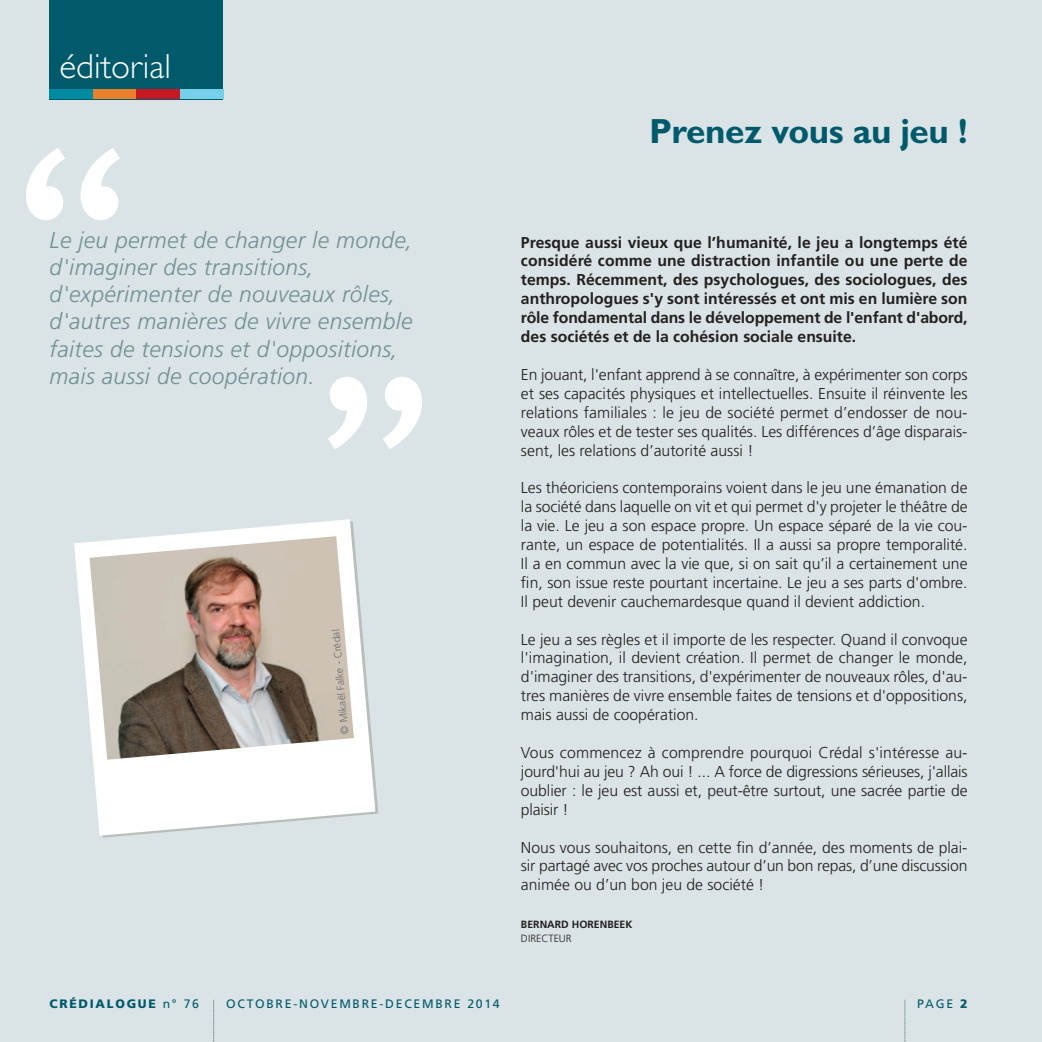
<style>
.page{position:relative;width:1042px;height:1042px;background:#dae3e5}
.page>*{position:absolute;margin:0;border:0;box-sizing:border-box;transform-origin:0 0}
.t1{font:300 350px "Meta";color:#fff}
.t2{font:700 35px "Gill Sans Std";letter-spacing:-.01em;color:#005a6b}
.t3{font:300 35px "Gill Sans Std";color:#fff}
.t4{font:italic 300 22.75px/27.3px "Frutiger LT Std";letter-spacing:.015em;color:#729196}
.t5{font:300 15.75px/18.9px "Frutiger LT Std";color:#231f20;text-align:justify}
.t6{font:700 15.75px/18.9px "Frutiger LT Std";color:#231f20;text-align:justify}
.t7{font:12.25px "Frutiger";letter-spacing:.14em;color:#005a6b}
.t8{font:900 12.25px "Frutiger LT Std";letter-spacing:.14em;color:#005a6b}
.t9{font:300 10.5px "Frutiger LT Std";color:#6c6d70}
.t10{font:700 10.5px "Frutiger LT Std";color:#231f20}
.t11{font:300 10.5px "Frutiger LT Std";color:#231f20}
.s1{font-family:"Frutiger";font-weight:400}
.s2{font-family:"Frutiger LT Std";font-weight:900}
</style>
<div class="page">
<svg style="left:213px;top:1000px;width:1px;height:42px"></svg>
<svg style="left:904px;top:1000px;width:1px;height:42px"></svg>
<div style="left:50px;top:0;width:173px;height:99px;background:#005a6b"></div>
<div style="left:50px;top:89px;width:43px;height:10px;background:#008ba1"></div>
<div style="left:93px;top:89px;width:44px;height:10px;background:#ea802c"></div>
<div style="left:137px;top:89px;width:43px;height:10px;background:#c51823"></div>
<div style="left:180px;top:89px;width:43px;height:10px;background:#76d0ea"></div>
<svg style="left:74px;top:519px;width:301px;height:316px;fill:#fff"></svg>
<img style="left:90px;top:536px;width:264px;height:223px">
<h2 class="t3" style="left:60px;top:55px;width:113px">éditorial</h2>
<h1 class="t1" style="left:7px;top:139px;width:130px">“</h1>
<h3 class="t4" style="left:50px;top:228px;width:364px">Le jeu permet de changer le monde, d'imaginer des transitions, d'expérimenter de nouveaux rôles, d'autres manières de vivre ensemble faites de tensions et d'oppositions, mais aussi de coopération.</h3>
<h1 class="t1" style="left:312px;top:365px;width:130px">”</h1>
<p class="t9" style="left:340px;top:734px;width:107px;rotate:-95deg">© Mikaël Falke - Crédal</p>
<h2 class="t2" style="left:649px;top:119px;width:320px">Prenez vous au jeu !</h2>
<p class="t6" style="left:521px;top:234px;width:448px">Presque aussi vieux que l’humanité, le jeu a longtemps été considéré comme une distraction infantile ou une perte de temps. Récemment, des psychologues, des sociologues, des anthropologues s'y sont intéressés et ont mis en lumière son rôle fondamental dans le développement de l'enfant d'abord, des sociétés et de la cohésion sociale ensuite.</p>
<p class="t5" style="left:521px;top:366px;width:448px">En jouant, l'enfant apprend à se connaître, à expérimenter son corps et ses capacités physiques et intellectuelles. Ensuite il réinvente les relations familiales : le jeu de société permet d’endosser de nou&shy;veaux rôles et de tester ses qualités. Les différences d’âge disparais&shy;sent, les relations d’autorité aussi !</p>
<p class="t5" style="left:521px;top:480px;width:448px">Les théoriciens contemporains voient dans le jeu une émanation de la société dans laquelle on vit et qui permet d'y projeter le théâtre de la vie. Le jeu a son espace propre. Un espace séparé de la vie cou&shy;rante, un espace de potentialités. Il a aussi sa propre temporalité.<br>Il a en commun avec la vie que, si on sait qu’il a certainement une fin, son issue reste pourtant incertaine. Le jeu a ses parts d'ombre.<br>Il peut devenir cauchemardesque quand il devient addiction.</p>
<p class="t5" style="left:521px;top:631px;width:448px">Le jeu a ses règles et il importe de les respecter. Quand il convoque l'imagination, il devient création. Il permet de changer le monde, d'imaginer des transitions, d'expérimenter de nouveaux rôles, d'au&shy;tres manières de vivre ensemble faites de tensions et d'oppositions, mais aussi de coopération.</p>
<p class="t5" style="left:521px;top:744px;width:448px">Vous commencez à comprendre pourquoi Crédal s'intéresse au&shy;jourd'hui au jeu ? Ah oui ! ... A force de digressions sérieuses, j'allais oublier : le jeu est aussi et, peut-être surtout, une sacrée partie de plaisir !</p>
<p class="t5" style="left:521px;top:839px;width:448px">Nous vous souhaitons, en cette fin d’année, des moments de plai&shy;sir partagé avec vos proches autour d’un bon repas, d’une discussion animée ou d’un bon jeu de société !</p>
<p class="t10" style="left:521px;top:920px;width:113px">BERNARD HORENBEEK</p>
<p class="t11" style="left:521px;top:934px;width:52px">DIRECTEUR</p>
<p class="t8" style="left:50px;top:998px;width:151px">CRÉDIALOGUE <span class="s1">n° 76</span></p>
<p class="t7" style="left:226px;top:998px;width:275px">OCTOBRE-NOVEMBRE-DECEMBRE 2014</p>
<p class="t7" style="left:917px;top:998px;width:52px">PAGE <span class="s2">2</span></p>
</div>
